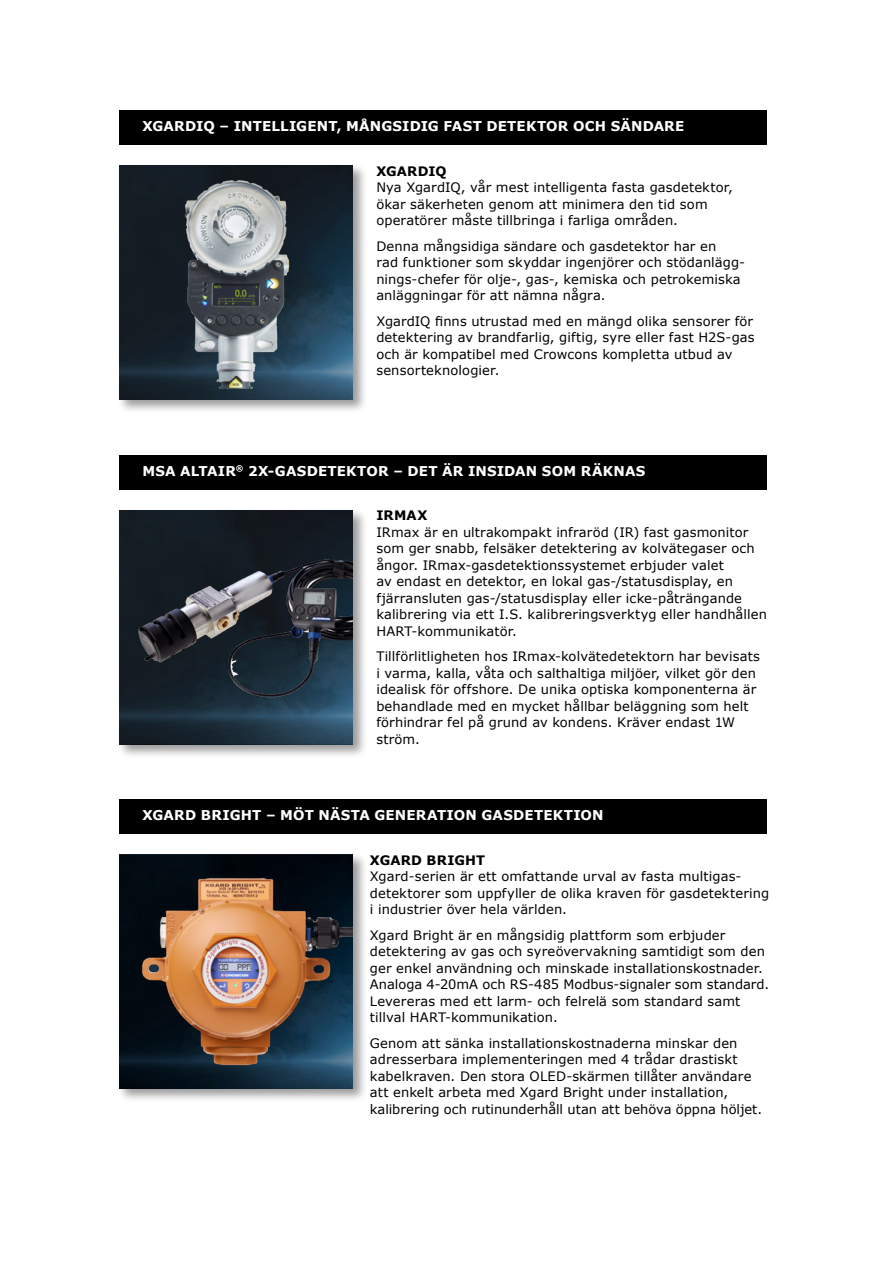
<style>
.page{position:relative;width:893px;height:1263px;background:#fff}
.page>*{position:absolute;margin:0;border:0;box-sizing:border-box;transform-origin:0 0}
.t1{font:700 13.5px "Verdana";letter-spacing:.01em;color:#fff}
.t2{font:13.05px/16.5px "Verdana";letter-spacing:.01em;color:#000}
.t3{font:700 13.05px "Verdana";letter-spacing:.015em;color:#000}
</style>
<div class="page">
<div style="left:116px;top:852px;width:252px;height:251px;background:#000;opacity:.4"></div>
<img style="left:119px;top:855px;width:234px;height:234px">
<div style="left:116px;top:163px;width:252px;height:251px;background:#000;opacity:.4"></div>
<div style="left:119px;top:111px;width:647px;height:34px;background:#000"></div>
<img style="left:119px;top:166px;width:234px;height:234px">
<div style="left:119px;top:455px;width:647px;height:34px;background:#000"></div>
<div style="left:119px;top:799px;width:647px;height:34px;background:#000"></div>
<img style="left:132px;top:868px;width:221px;height:207px">
<div style="left:149px;top:964px;width:10px;height:8px;background:#1c3246;border-radius:4px"></div>
<img style="left:150px;top:166px;width:173px;height:230px">
<div style="left:116px;top:508px;width:252px;height:251px;background:#000;opacity:.4"></div>
<img style="left:119px;top:510px;width:234px;height:234px">
<img style="left:131px;top:538px;width:222px;height:179px">
<p class="t1" style="left:142px;top:118px;width:543px">XGARDIQ – INTELLIGENT, MÅNGSIDIG FAST DETEKTOR OCH SÄNDARE</p>
<p class="t3" style="left:376px;top:163px;width:72px">XGARDIQ</p>
<p class="t2" style="left:376px;top:180px;width:358px">Nya XgardIQ, vår mest intelligenta fasta gasdetektor, ökar säkerheten genom att minimera den tid som operatörer måste tillbringa i farliga områden.</p>
<p class="t2" style="left:376px;top:238px;width:370px">Denna mångsidiga sändare och gasdetektor har en<br>rad funktioner som skyddar ingenjörer och stödanlägg&shy;nings-chefer för olje-, gas-, kemiska och petrokemiska anläggningar för att nämna några.</p>
<p class="t2" style="left:376px;top:313px;width:380px">XgardIQ finns utrustad med en mängd olika sensorer för detektering av brandfarlig, giftig, syre eller fast H2S-gas och är kompatibel med Crowcons kompletta utbud av sensorteknologier.</p>
<p class="t1" style="left:142px;top:462px;width:504px">MSA ALTAIR<sup>®</sup> 2X-GASDETEKTOR – DET ÄR INSIDAN SOM RÄKNAS</p>
<p class="t3" style="left:376px;top:507px;width:53px">IRMAX</p>
<p class="t2" style="left:376px;top:524px;width:392px">IRmax är en ultrakompakt infraröd (IR) fast gasmonitor som ger snabb, felsäker detektering av kolvätegaser och ångor. IRmax-gasdetektionssystemet erbjuder valet<br>av endast en detektor, en lokal gas-/statusdisplay, en fjärransluten gas-/statusdisplay eller icke-påträngande kalibrering via ett I.S. kalibreringsverktyg eller handhållen HART-kommunikatör.</p>
<p class="t2" style="left:376px;top:648px;width:385px">Tillförlitligheten hos IRmax-kolvätedetektorn har bevisats i varma, kalla, våta och salthaltiga miljöer, vilket gör den idealisk för offshore. De unika optiska komponenterna är behandlade med en mycket hållbar beläggning som helt förhindrar fel på grund av kondens. Kräver endast 1W ström.</p>
<p class="t1" style="left:142px;top:807px;width:463px">XGARD BRIGHT – MÖT NÄSTA GENERATION GASDETEKTION</p>
<p class="t3" style="left:370px;top:851px;width:117px">XGARD BRIGHT</p>
<p class="t2" style="left:370px;top:868px;width:401px">Xgard-serien är ett omfattande urval av fasta multigas&shy;detektorer som uppfyller de olika kraven för gasdetektering i industrier över hela världen.</p>
<p class="t2" style="left:370px;top:927px;width:401px">Xgard Bright är en mångsidig plattform som erbjuder detektering av gas och syreövervakning samtidigt som den ger enkel användning och minskade installationskostnader.<br>Analoga 4-20mA och RS-485 Modbus-signaler som standard.<br>Levereras med ett larm- och felrelä som standard samt tillval HART-kommunikation.</p>
<p class="t2" style="left:370px;top:1035px;width:394px">Genom att sänka installationskostnaderna minskar den adresserbara implementeringen med 4 trådar drastiskt kabelkraven. Den stora OLED-skärmen tillåter användare att enkelt arbeta med Xgard Bright under installation, kalibrering och rutinunderhåll utan att behöva öppna höljet.</p>
</div>
